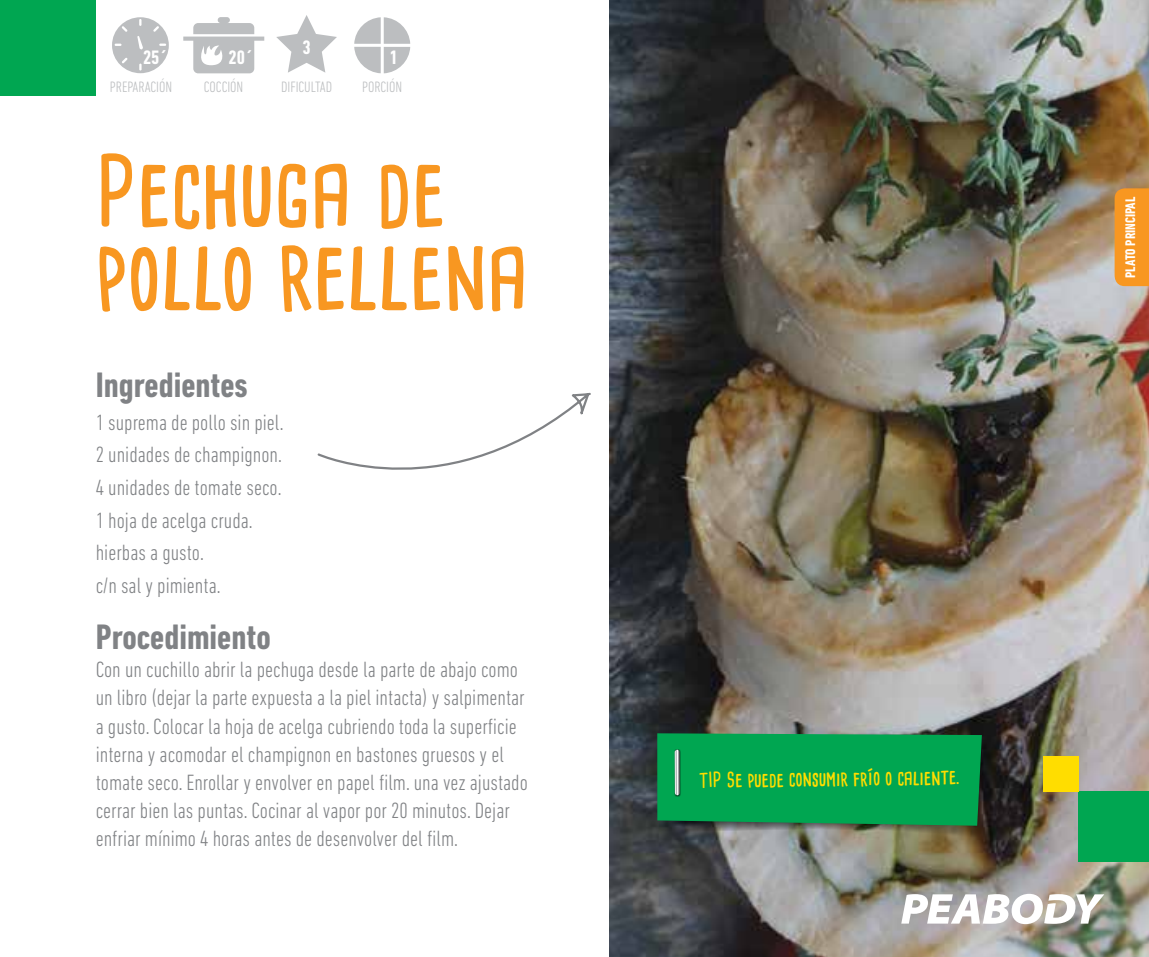
<style>
.page{position:relative;width:1149px;height:957px;background:#fff}
.page>*{position:absolute;margin:0;border:0;box-sizing:border-box;transform-origin:0 0}
.t1{font:700 94.5px/82.8px "Cardenio Modern";color:#f89721}
.t2{font:700 condensed 36px "DIN Next LT Pro";color:#808285}
.t3{font:300 condensed 22.5px/28.1px "DIN Next LT Pro";color:#808285}
.t4{font:700 20.25px "Cardenio Modern";color:#fd0}
.t5{font:700 condensed 19.8px "DIN Next LT Pro";color:#fff}
.t6{font:300 condensed 15.3px "DIN Next LT Pro";color:#bcbec0}
.t7{font:700 condensed 14.17px "DIN Next LT Pro";color:#fff}
</style>
<div class="page">
<img style="left:609px;top:0;width:539px;height:957px">
<div style="left:0;top:0;width:96px;height:96px;background:#00a651"></div>
<div style="left:1078px;top:791px;width:70px;height:70px;background:#00a651"></div>
<div style="left:1043px;top:756px;width:35px;height:35px;background:#fd0"></div>
<svg style="left:112px;top:17px;width:57px;height:56px"></svg>
<svg style="left:183px;top:17px;width:81px;height:56px"></svg>
<svg style="left:276px;top:15px;width:61px;height:58px"></svg>
<svg style="left:354px;top:17px;width:56px;height:56px"></svg>
<svg style="left:317px;top:392px;width:274px;height:78px"></svg>
<svg style="left:901px;top:894px;width:202px;height:30px"></svg>
<div style="left:1114px;top:188px;width:34px;height:98px;background:#f89721"></div>
<svg style="left:657px;top:733px;width:325px;height:105px;background:#129c53"></svg>
<p class="t5" style="left:143px;top:46px;width:26px">25´</p>
<p class="t5" style="left:228px;top:46px;width:26px">20´</p>
<p class="t5" style="left:302px;top:36px;width:10px">3</p>
<p class="t5" style="left:389px;top:46px;width:10px">1</p>
<p class="t6" style="left:110px;top:78px;width:64px">PREPARACIÓN</p>
<p class="t6" style="left:204px;top:78px;width:41px">COCCIÓN</p>
<p class="t6" style="left:281px;top:78px;width:53px">DIFICULTAD</p>
<p class="t6" style="left:362px;top:78px;width:42px">PORCIÓN</p>
<h1 class="t1" style="left:96px;top:149px;width:435px">Pechuga de pollo rellena</h1>
<h2 class="t2" style="left:96px;top:364px;width:153px">Ingredientes</h2>
<p class="t3" style="left:96px;top:405px;width:189px;line-height:32.6px">1 suprema de pollo sin piel.<br>2 unidades de champignon.<br>4 unidades de tomate seco.<br>1 hoja de acelga cruda. hierbas a gusto.<br>c/n sal y pimienta.</p>
<h2 class="t2" style="left:96px;top:616px;width:176px">Procedimiento</h2>
<p class="t3" style="left:96px;top:655px;width:433px">Con un cuchillo abrir la pechuga desde la parte de abajo como un libro (dejar la parte expuesta a la piel intacta) y salpimentar a gusto. Colocar la hoja de acelga cubriendo toda la superficie interna y acomodar el champignon en bastones gruesos y el tomate seco. Enrollar y envolver en papel film. una vez ajustado cerrar bien las puntas. Cocinar al vapor por 20 minutos. Dejar enfriar mínimo 4 horas antes de desenvolver del film.</p>
<p class="t7" style="left:1121px;top:278px;width:83px;rotate:-90deg">PLATO PRINCIPAL</p>
<p class="t4" style="left:698px;top:767px;width:262px;rotate:-1deg">TIP Se puede consumir frío o caliente.</p>
</div>
